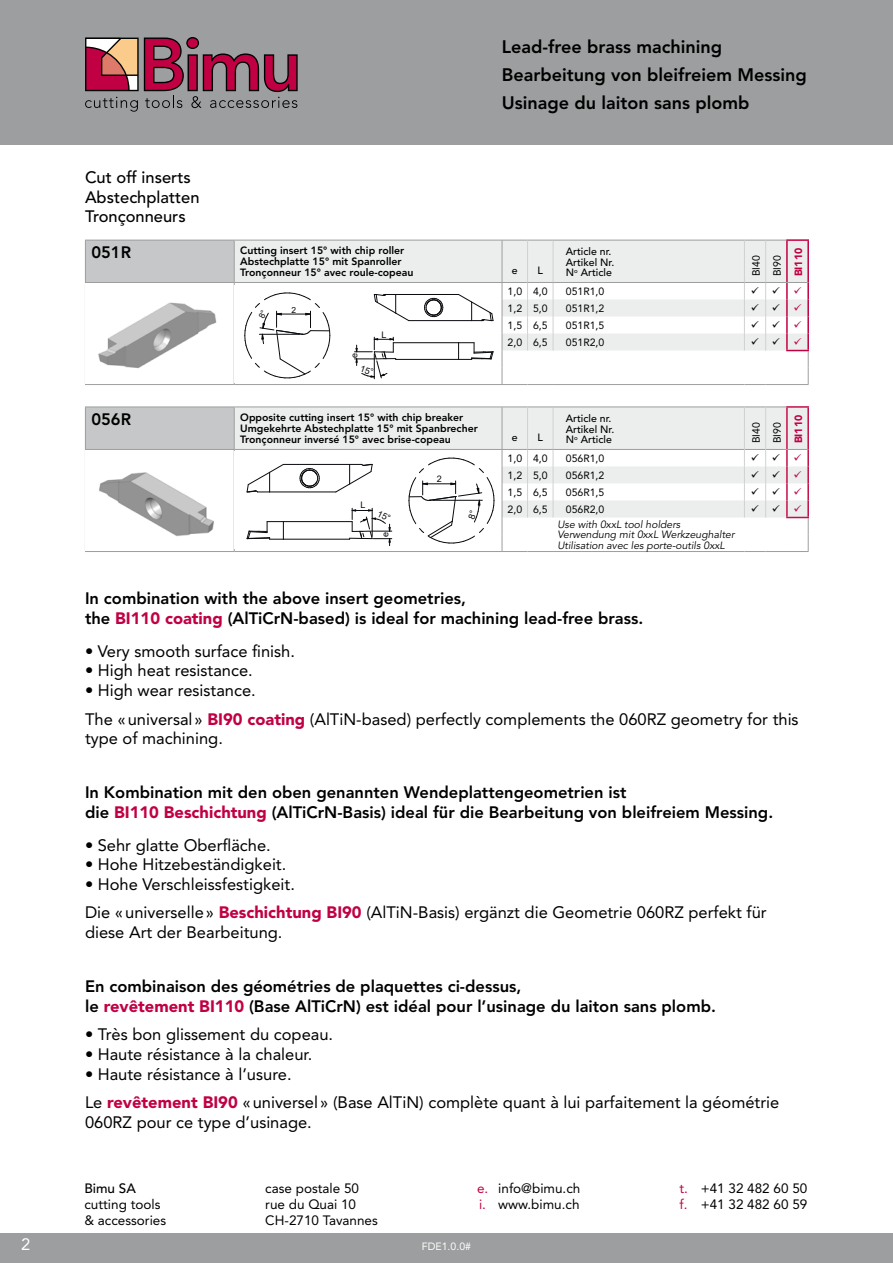
<style>
.page{position:relative;width:893px;height:1263px;background:#fff}
.page>*{position:absolute;margin:0;border:0;box-sizing:border-box;transform-origin:0 0}
.t1{font:800 18px/28.3px "Avenir";color:#000}
.t2{font:16.5px/28.3px "Avenir";color:#000}
.t3{font:800 16.5px/19.8px "Avenir";color:#000}
.t4{font:500 16.5px/19.8px "Avenir";color:#000}
.t5{font:16.5px "Avenir";color:#fff}
.t6{font:13.5px/16.2px "Avenir";color:#000}
.t7{font:500 13.5px "Avenir";color:#000}
.t8{font:800 10.5px/11.2px "Avenir";color:#000}
.t9{font:10.5px/21.3px "Avenir";color:#000}
.t10{font:italic 10.5px/10.5px "Avenir";color:#000}
.t11{font:500 10.5px/10.5px "Avenir";color:#000}
.t12{font:900 10.5px "Avenir";color:#c10044}
.t13{font:10.5px "Avenir";color:#fff}
.t14{font:9px "Arial";color:#090b0e}
.t15{font:8.4px "Arial";color:#090b0e}
.s1{font-weight:900;color:#c10044}
.s2{color:#c10044}
</style>
<div class="page">
<div style="left:0;top:1233px;width:893px;height:30px;background:#9c9e9f"></div>
<div style="left:0;top:0;width:893px;height:145px;background:#9c9e9f"></div>
<svg style="left:85px;top:37px;width:213px;height:75px"></svg>
<div style="left:85px;top:240px;width:149px;height:42px;background:#c6c7c8"></div>
<svg style="left:235px;top:241px;width:572px;height:109px;fill:#eceded"></svg>
<hr style="left:85px;top:240px;width:149px;height:1px;background:#9c9e9f">
<hr style="left:85px;top:240px;width:1px;height:42px;background:#9c9e9f">
<hr style="left:234px;top:240px;width:268px;height:1px;background:#9c9e9f">
<hr style="left:234px;top:240px;width:1px;height:42px;background:#9c9e9f">
<hr style="left:502px;top:240px;width:1px;height:42px;background:#9c9e9f">
<hr style="left:553px;top:282px;width:191px;height:1px;background:#9c9e9f">
<hr style="left:553px;top:240px;width:1px;height:42px;background:#d0d1d2">
<hr style="left:786px;top:239px;width:23px;height:2px;background:#c10044">
<hr style="left:786px;top:241px;width:2px;height:41px;background:#c10044">
<hr style="left:807px;top:241px;width:2px;height:41px;background:#c10044">
<hr style="left:553px;top:384px;width:191px;height:1px;background:#9c9e9f">
<hr style="left:553px;top:240px;width:191px;height:1px;background:#9c9e9f">
<svg style="left:745px;top:240px;width:41px;height:1px"></svg>
<hr style="left:765px;top:240px;width:1px;height:42px;background:#d0d1d2">
<svg style="left:502px;top:240px;width:51px;height:1px"></svg>
<hr style="left:527px;top:240px;width:1px;height:42px;background:#d0d1d2">
<hr style="left:744px;top:240px;width:1px;height:42px;background:#d0d1d2">
<div style="left:85px;top:407px;width:149px;height:42px;background:#c6c7c8"></div>
<svg style="left:235px;top:408px;width:572px;height:109px;fill:#eceded"></svg>
<hr style="left:85px;top:407px;width:149px;height:1px;background:#9c9e9f">
<hr style="left:85px;top:407px;width:1px;height:42px;background:#9c9e9f">
<hr style="left:234px;top:407px;width:268px;height:1px;background:#9c9e9f">
<hr style="left:234px;top:407px;width:1px;height:42px;background:#9c9e9f">
<hr style="left:502px;top:407px;width:1px;height:42px;background:#9c9e9f">
<hr style="left:553px;top:449px;width:191px;height:1px;background:#9c9e9f">
<hr style="left:553px;top:551px;width:191px;height:1px;background:#9c9e9f">
<hr style="left:553px;top:407px;width:1px;height:42px;background:#d0d1d2">
<hr style="left:786px;top:406px;width:23px;height:2px;background:#c30e48">
<hr style="left:786px;top:408px;width:2px;height:41px;background:#c30e48">
<hr style="left:807px;top:408px;width:2px;height:41px;background:#c30e48">
<hr style="left:553px;top:407px;width:191px;height:1px;background:#9c9e9f">
<svg style="left:502px;top:407px;width:51px;height:1px"></svg>
<svg style="left:745px;top:407px;width:41px;height:1px"></svg>
<hr style="left:527px;top:407px;width:1px;height:42px;background:#d0d1d2">
<hr style="left:744px;top:407px;width:1px;height:42px;background:#d0d1d2">
<hr style="left:765px;top:407px;width:1px;height:42px;background:#d0d1d2">
<svg style="left:85px;top:282px;width:469px;height:103px"></svg>
<svg style="left:744px;top:282px;width:65px;height:103px"></svg>
<svg style="left:85px;top:449px;width:469px;height:103px"></svg>
<svg style="left:744px;top:449px;width:65px;height:103px"></svg>
<p class="t5" style="left:21px;top:1235px;width:11px">2</p>
<p class="t4" style="left:85px;top:168px;width:116px">Cut off inserts<br>Abstechplatten<br>Tronçonneurs</p>
<p class="t3" style="left:91px;top:243px;width:41px">051R</p>
<p class="t8" style="left:240px;top:245px;width:175px">Cutting insert 15° with chip roller<br>Abstechplatte 15° mit Spanroller<br>Tronçonneur 15° avec roule-copeau</p>
<p class="t15" style="left:292px;top:304px;width:6px">2</p>
<p class="t14" style="left:348px;top:358px;width:7px;rotate:-90deg">e</p>
<p class="t14" style="left:382px;top:328px;width:7px">L</p>
<p class="t3" style="left:91px;top:410px;width:41px">056R</p>
<p class="t8" style="left:240px;top:412px;width:239px">Opposite cutting insert 15° with chip breaker<br>Umgekehrte Abstechplatte 15° mit Spanbrecher<br>Tronçonneur inversé 15° avec brise-copeau</p>
<p class="t14" style="left:360px;top:499px;width:7px">L</p>
<p class="t14" style="left:379px;top:537px;width:7px;rotate:-90deg">e</p>
<p class="t14" style="left:437px;top:472px;width:7px">2</p>
<p class="t1" style="left:502px;top:32px;width:307px">Lead-free brass machining<br>Bearbeitung von bleifreiem Messing<br>Usinage du laiton sans plomb</p>
<p class="t11" style="left:512px;top:265px;width:7px">e</p>
<p class="t11" style="left:538px;top:265px;width:7px">L</p>
<p class="t11" style="left:566px;top:247px;width:50px">Article nr.<br>Artikel Nr.<br>N<sup>o</sup> Article</p>
<p class="t9" style="left:745px;top:276px;width:23px;rotate:-90deg">BI40<br>BI90</p>
<p class="t12" style="left:792px;top:276px;width:30px;rotate:-90deg">BI110</p>
<p class="t9" style="left:508px;top:281px;width:42px">1,0 4,0</p>
<p class="t9" style="left:566px;top:281px;width:40px">051R1,0</p>
<p class="t9" style="left:508px;top:298px;width:42px">1,2 5,0</p>
<p class="t9" style="left:566px;top:298px;width:40px">051R1,2</p>
<p class="t9" style="left:508px;top:315px;width:42px">1,5 6,5</p>
<p class="t9" style="left:566px;top:315px;width:40px">051R1,5</p>
<p class="t9" style="left:508px;top:332px;width:42px">2,0 6,5</p>
<p class="t9" style="left:566px;top:332px;width:40px">051R2,0</p>
<p class="t11" style="left:512px;top:432px;width:7px">e</p>
<p class="t11" style="left:538px;top:432px;width:7px">L</p>
<p class="t11" style="left:566px;top:414px;width:50px">Article nr.<br>Artikel Nr.<br>N<sup>o</sup> Article</p>
<p class="t9" style="left:745px;top:443px;width:23px;rotate:-90deg">BI40<br>BI90</p>
<p class="t12" style="left:792px;top:443px;width:30px;rotate:-90deg">BI110</p>
<p class="t9" style="left:508px;top:448px;width:42px">1,0 4,0</p>
<p class="t9" style="left:566px;top:448px;width:40px">056R1,0</p>
<p class="t9" style="left:508px;top:465px;width:42px">1,2 5,0</p>
<p class="t9" style="left:566px;top:465px;width:40px">056R1,2</p>
<p class="t9" style="left:508px;top:482px;width:42px">1,5 6,5</p>
<p class="t9" style="left:566px;top:482px;width:40px">056R1,5</p>
<p class="t9" style="left:508px;top:499px;width:42px">2,0 6,5</p>
<p class="t9" style="left:566px;top:499px;width:40px">056R2,0</p>
<p class="t10" style="left:557px;top:519px;width:179px">Use with 0xxL tool holders<br>Verwendung mit 0xxL Werkzeughalter<br>Utilisation avec les porte-outils 0xxL</p>
<p class="t3" style="left:85px;top:589px;width:560px">In combination with the above insert geometries,<br>the <span class="s1">BI110 coating</span> (AlTiCrN-based) is ideal for machining lead-free brass.</p>
<p class="t2" style="left:85px;top:637px;width:211px">• Very smooth surface finish.</p>
<p class="t2" style="left:85px;top:657px;width:169px">• High heat resistance.</p>
<p class="t2" style="left:85px;top:676px;width:715px">• High wear resistance.<br>The «universal» <span class="s1">BI90 coating</span> (AlTiN-based) perfectly complements the 060RZ geometry for this</p>
<p class="t2" style="left:85px;top:725px;width:139px">type of machining.</p>
<p class="t3" style="left:85px;top:783px;width:690px">In Kombination mit den oben genannten Wendeplattengeometrien ist<br>die <span class="s1">BI110 Beschichtung</span> (AlTiCrN-Basis) ideal für die Bearbeitung von bleifreiem Messing.</p>
<p class="t2" style="left:85px;top:831px;width:187px">• Sehr glatte Oberfläche.</p>
<p class="t2" style="left:85px;top:851px;width:203px">• Hohe Hitzebeständigkeit.</p>
<p class="t2" style="left:85px;top:870px;width:683px">• Hohe Verschleissfestigkeit.<br>Die «universelle» <span class="s1">Beschichtung BI90</span> (AlTiN-Basis) ergänzt die Geometrie 060RZ perfekt für</p>
<p class="t2" style="left:85px;top:918px;width:199px">diese Art der Bearbeitung.</p>
<p class="t3" style="left:85px;top:976px;width:632px">En combinaison des géométries de plaquettes ci-dessus,<br>le <span class="s1">revêtement BI110</span> (Base AlTiCrN) est idéal pour l’usinage du laiton sans plomb.</p>
<p class="t2" style="left:85px;top:1020px;width:250px">• Très bon glissement du copeau.</p>
<p class="t2" style="left:85px;top:1040px;width:229px">• Haute résistance à la chaleur.</p>
<p class="t2" style="left:85px;top:1060px;width:696px">• Haute résistance à l’usure.<br>Le <span class="s1">revêtement BI90</span> «universel » (Base AlTiN) complète quant à lui parfaitement la géométrie</p>
<p class="t2" style="left:85px;top:1108px;width:228px">060RZ pour ce type d’usinage.</p>
<p class="t7" style="left:84px;top:1180px;width:53px">Bimu SA</p>
<p class="t6" style="left:84px;top:1196px;width:83px">cutting tools &amp; accessories</p>
<p class="t6" style="left:265px;top:1180px;width:114px">case postale 50 rue du Quai 10<br>CH-2710 Tavannes</p>
<p class="t6" style="left:477px;top:1180px;width:105px"><span class="s2">e.</span> info@bimu.ch <span class="s2">i.</span> www.bimu.ch</p>
<p class="t6" style="left:679px;top:1180px;width:129px"><span class="s2">t.</span> +41 32 482 60 50 <span class="s2">f.</span> +41 32 482 60 59</p>
<p class="t13" style="left:422px;top:1240px;width:51px">FDE1.0.0#</p>
</div>
